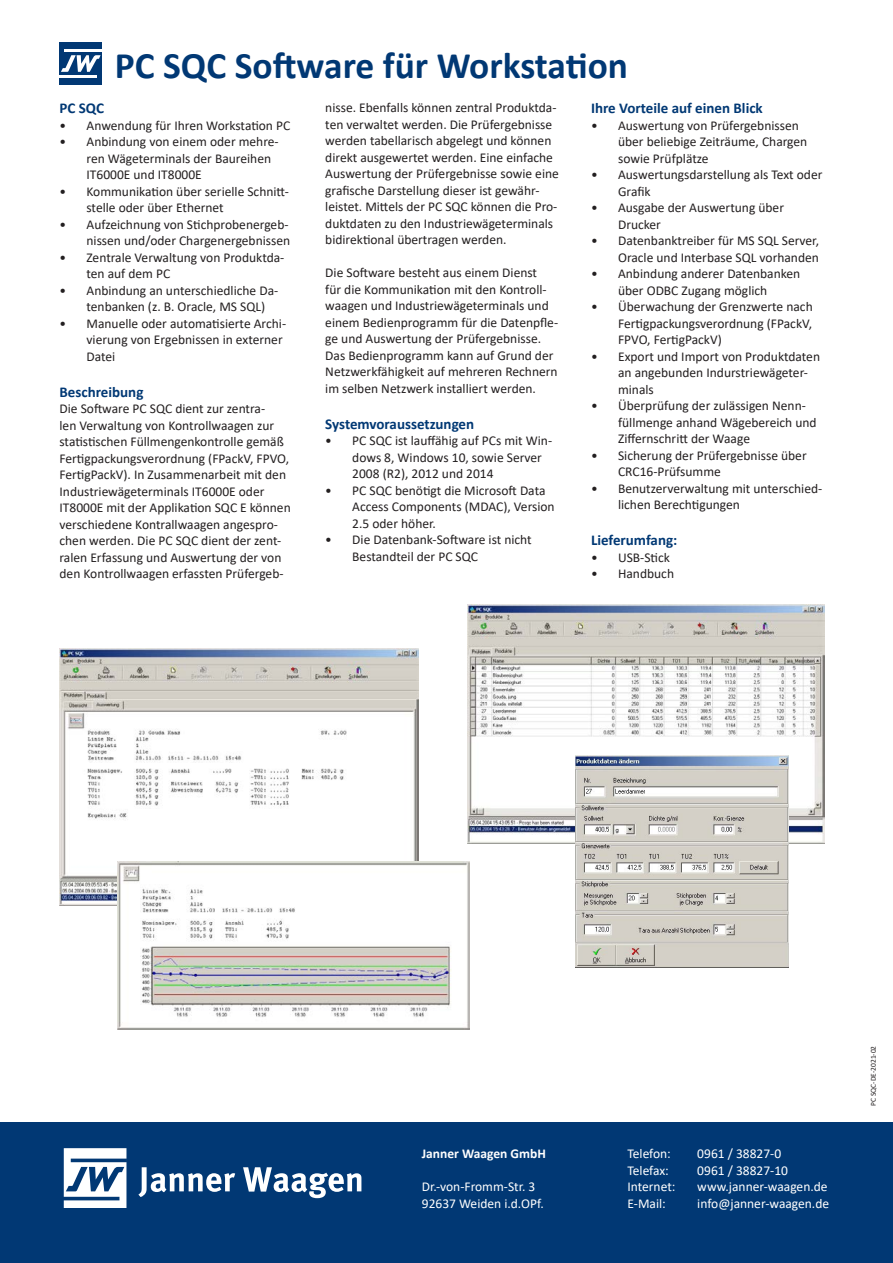
<style>
.page{position:relative;width:893px;height:1263px;background:#fff}
.page>*{position:absolute;margin:0;border:0;box-sizing:border-box;transform-origin:0 0}
.t1{font:700 37.5px "Calibri";color:#013874}
.t2{font:700 15px "Calibri";color:#013874}
.t3{font:13.5px/16.5px "Calibri";color:#231f20}
.t4{font:13.5px "Calibri";color:#fff}
.t5{font:700 13.5px "Calibri";color:#fff}
.t6{font:7.5px "Calibri";color:#231f20}
</style>
<div class="page">
<div style="left:60px;top:43px;width:42px;height:42px;background:#013874"></div>
<hr style="left:64px;top:50px;width:38px;height:2px;background:#fff">
<hr style="left:60px;top:75px;width:37px;height:3px;background:#fff">
<svg style="left:61px;top:55px;width:40px;height:17px"></svg>
<div style="left:0;top:1123px;width:893px;height:140px;background:#013874"></div>
<svg style="left:64px;top:1148px;width:62px;height:60px"></svg>
<svg style="left:243px;top:1167px;width:118px;height:31px"></svg>
<svg style="left:138px;top:1167px;width:97px;height:30px"></svg>
<img style="left:60px;top:648px;width:359px;height:258px">
<img style="left:118px;top:861px;width:352px;height:169px">
<img style="left:467px;top:604px;width:358px;height:239px">
<img style="left:576px;top:755px;width:213px;height:212px">
<p class="t1" style="left:115px;top:39px;width:515px">PC SQC Software für Workstation</p>
<p class="t2" style="left:60px;top:98px;width:46px">PC SQC</p>
<p class="t3" style="left:60px;top:117px;width:232px">• Anwendung für Ihren Workstation PC</p>
<p class="t3" style="left:87px;top:133px;width:194px;text-indent:-27px">• Anbindung von einem oder mehre&shy;ren Wägeterminals der Baureihen<br>IT6000E und IT8000E</p>
<p class="t3" style="left:87px;top:183px;width:204px;text-indent:-27px">• Kommunikation über serielle Schnitt&shy;stelle oder über Ethernet</p>
<p class="t3" style="left:60px;top:216px;width:232px;text-align:right">• Aufzeichnung von Stichprobenergeb&shy;nissen und/oder Chargenergebnissen</p>
<p class="t3" style="left:87px;top:249px;width:199px;text-indent:-27px">• Zentrale Verwaltung von Produktda&shy;ten auf dem PC</p>
<p class="t3" style="left:87px;top:282px;width:193px;text-indent:-27px">• Anbindung an unterschiedliche Da&shy;tenbanken (z. B. Oracle, MS SQL)</p>
<p class="t3" style="left:87px;top:315px;width:201px;text-indent:-27px">• Manuelle oder automatisierte Archi&shy;vierung von Ergebnissen in externer<br>Datei</p>
<p class="t2" style="left:60px;top:381px;width:85px">Beschreibung</p>
<p class="t3" style="left:60px;top:400px;width:233px">Die Software PC SQC dient zur zentra-<br>len Verwaltung von Kontrollwaagen zur statistischen Füllmengenkontrolle gemäß Fertigpackungsverordnung (FPackV, FPVO, FertigPackV). In Zusammenarbeit mit den Industriewägeterminals IT6000E oder IT8000E mit der Applikation SQC E können verschiedene Kontrallwaagen angespro&shy;chen werden. Die PC SQC dient der zent&shy;ralen Erfassung und Auswertung der von den Kontrollwaagen erfassten Prüfergeb-</p>
<p class="t3" style="left:325px;top:99px;width:235px">nisse. Ebenfalls können zentral Produktda&shy;ten verwaltet werden. Die Prüfergebnisse werden tabellarisch abgelegt und können direkt ausgewertet werden. Eine einfache Auswertung der Prüfergebnisse sowie eine grafische Darstellung dieser ist gewähr&shy;leistet. Mittels der PC SQC können die Pro&shy;duktdaten zu den Industriewägeterminals bidirektional übertragen werden.</p>
<p class="t3" style="left:325px;top:264px;width:234px">Die Software besteht aus einem Dienst<br>für die Kommunikation mit den Kontroll&shy;waagen und Industriewägeterminals und einem Bedienprogramm für die Datenpfle&shy;ge und Auswertung der Prüfergebnisse.<br>Das Bedienprogramm kann auf Grund der Netzwerkfähigkeit auf mehreren Rechnern im selben Netzwerk installiert werden.</p>
<p class="t2" style="left:325px;top:413px;width:150px">Systemvoraussetzungen</p>
<p class="t3" style="left:352px;top:432px;width:201px;text-indent:-27px">• PC SQC ist lauffähig auf PCs mit Win&shy;dows 8, Windows 10, sowie Server<br>2008 (R2), 2012 und 2014</p>
<p class="t3" style="left:352px;top:482px;width:204px;text-indent:-27px">• PC SQC benötigt die Microsoft Data<br>Access Components (MDAC), Version<br>2.5 oder höher.</p>
<p class="t3" style="left:352px;top:531px;width:181px;text-indent:-27px">• Die Datenbank-Software ist nicht<br>Bestandteil der PC SQC</p>
<p class="t2" style="left:591px;top:98px;width:173px">Ihre Vorteile auf einen Blick</p>
<p class="t3" style="left:618px;top:117px;width:191px;text-indent:-27px">• Auswertung von Prüfergebnissen über beliebige Zeiträume, Chargen sowie Prüfplätze</p>
<p class="t3" style="left:618px;top:166px;width:206px;text-indent:-27px">• Auswertungsdarstellung als Text oder<br>Grafik</p>
<p class="t3" style="left:618px;top:199px;width:167px;text-indent:-27px">• Ausgabe der Auswertung über<br>Drucker</p>
<p class="t3" style="left:591px;top:232px;width:230px;text-align:right">• Datenbanktreiber für MS SQL Server,<br>Oracle und Interbase SQL vorhanden</p>
<p class="t3" style="left:591px;top:265px;width:211px;text-align:center">• Anbindung anderer Datenbanken über ODBC Zugang möglich</p>
<p class="t3" style="left:618px;top:298px;width:196px;text-align:justify;text-indent:-27px">• Überwachung der Grenzwerte nach Fertigpackungsverordnung (FPackV, FPVO, FertigPackV)</p>
<p class="t3" style="left:618px;top:348px;width:204px;text-indent:-27px">• Export und Import von Produktdaten an angebunden Indurstriewägeter&shy;minals</p>
<p class="t3" style="left:618px;top:397px;width:200px;text-indent:-27px">• Überprüfung der zulässigen Nenn&shy;füllmenge anhand Wägebereich und<br>Ziffernschritt der Waage</p>
<p class="t3" style="left:618px;top:447px;width:190px;text-indent:-27px">• Sicherung der Prüfergebnisse über<br>CRC16-Prüfsumme</p>
<p class="t3" style="left:618px;top:480px;width:206px;text-indent:-27px">• Benutzerverwaltung mit unterschied&shy;lichen Berechtigungen</p>
<p class="t2" style="left:591px;top:530px;width:88px">Lieferumfang:</p>
<p class="t3" style="left:591px;top:549px;width:80px">• USB-Stick</p>
<p class="t3" style="left:591px;top:565px;width:85px">• Handbuch</p>
<p class="t5" style="left:422px;top:1144px;width:126px">Janner Waagen GmbH</p>
<p class="t4" style="left:422px;top:1177px;width:115px">Dr.-von-Fromm-Str. 3</p>
<p class="t4" style="left:422px;top:1194px;width:124px">92637 Weiden i.d.OPf.</p>
<p class="t4" style="left:627px;top:1144px;width:45px">Telefon:</p>
<p class="t4" style="left:627px;top:1161px;width:43px">Telefax:</p>
<p class="t4" style="left:627px;top:1177px;width:50px">Internet:</p>
<p class="t4" style="left:627px;top:1194px;width:40px">E-Mail:</p>
<p class="t4" style="left:697px;top:1144px;width:85px">0961 / 38827-0</p>
<p class="t4" style="left:697px;top:1161px;width:92px">0961 / 38827-10</p>
<p class="t4" style="left:697px;top:1177px;width:132px">www.janner-waagen.de</p>
<p class="t4" style="left:697px;top:1194px;width:133px">info@janner-waagen.de</p>
<p class="t6" style="left:868px;top:1106px;width:61px;rotate:-90deg">PC SQC-DE-2021-02</p>
</div>
